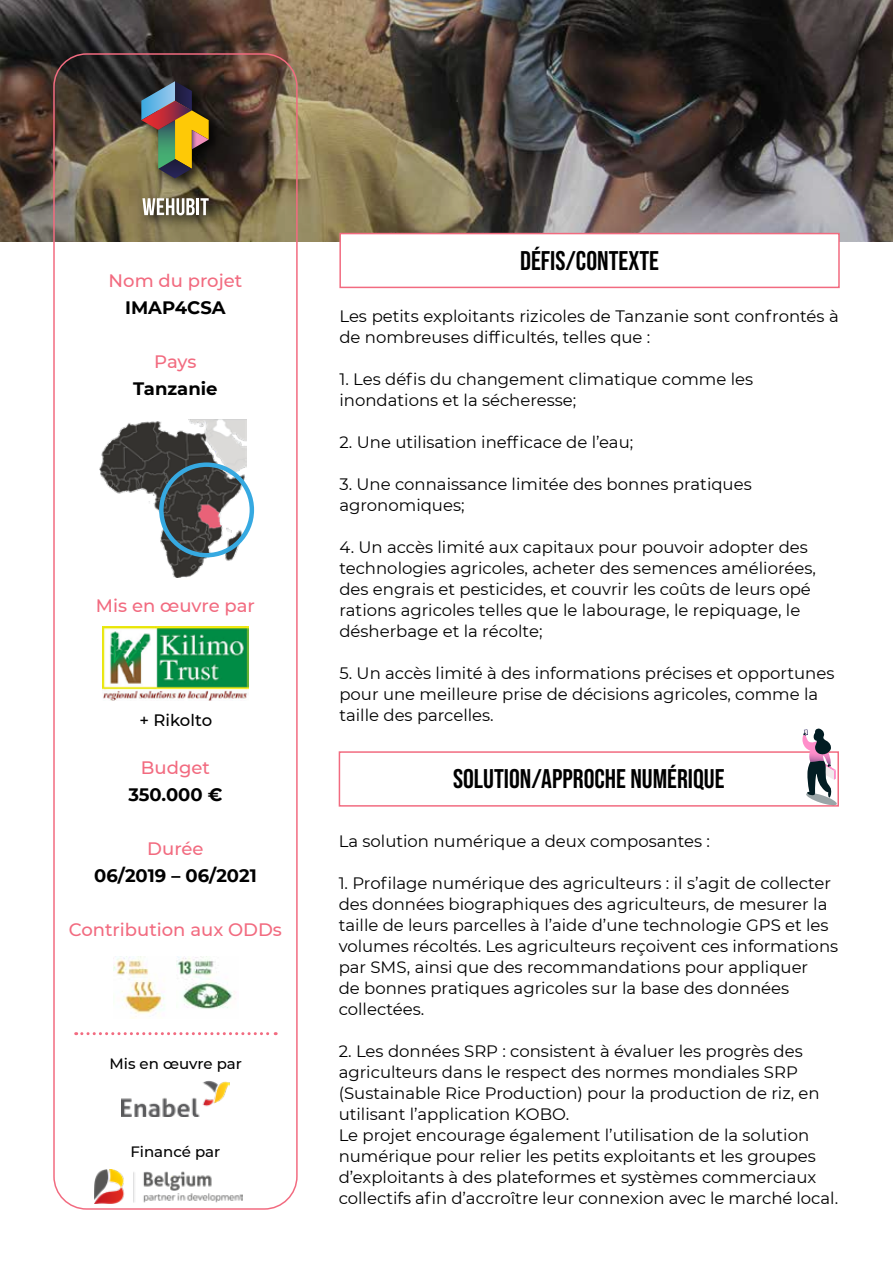
<style>
.page{position:relative;width:893px;height:1263px;background:#fff}
.page>*{position:absolute;margin:0;border:0;box-sizing:border-box;transform-origin:0 0}
.t1{font:27px "Bebas Neue";color:#000}
.t2{font:500 18px "Montserrat";color:#f26b80}
.t3{font:700 18px "Montserrat";color:#000}
.t4{font:16.5px/21px "Montserrat";color:#000}
.t5{font:500 16.5px "Montserrat";color:#000}
.t6{font:500 15px "Montserrat";color:#000}
</style>
<div class="page">
<img style="left:0;top:0;width:893px;height:242px">
<div style="left:53px;top:53px;width:245px;height:1157px;border:2px solid #f26b80;border-radius:33px"></div>
<div style="left:137px;top:78px;width:86px;height:151px;background:#000;opacity:.75"></div>
<img style="left:141px;top:81px;width:68px;height:97px">
<svg style="left:142px;top:198px;width:67px;height:17px"></svg>
<svg style="left:76px;top:1032px;width:200px;height:3px"></svg>
<img style="left:95px;top:1169px;width:147px;height:34px">
<img style="left:122px;top:1081px;width:107px;height:36px">
<img style="left:114px;top:956px;width:122px;height:63px">
<div style="left:339px;top:233px;width:501px;height:55px;background:#fff;border:2px solid #f26b80"></div>
<div style="left:339px;top:751px;width:500px;height:56px;background:#fff;border:2px solid #f26b80"></div>
<svg style="left:802px;top:728px;width:35px;height:78px"></svg>
<img style="left:99px;top:419px;width:148px;height:158px">
<div style="left:159px;top:462px;width:95px;height:95px;border:4px solid #36a9e1;border-radius:50%"></div>
<img style="left:103px;top:626px;width:146px;height:74px">
<p class="t2" style="left:109px;top:268px;width:135px">Nom du projet</p>
<p class="t3" style="left:125px;top:295px;width:102px">IMAP4CSA</p>
<p class="t2" style="left:154px;top:349px;width:44px">Pays</p>
<p class="t3" style="left:133px;top:376px;width:86px">Tanzanie</p>
<p class="t2" style="left:96px;top:592px;width:160px">Mis en œuvre par</p>
<p class="t5" style="left:139px;top:708px;width:74px">+ Rikolto</p>
<p class="t2" style="left:141px;top:754px;width:70px">Budget</p>
<p class="t3" style="left:128px;top:781px;width:96px">350.000 €</p>
<p class="t2" style="left:147px;top:835px;width:58px">Durée</p>
<p class="t3" style="left:94px;top:862px;width:164px">06/2019 – 06/2021</p>
<p class="t2" style="left:69px;top:916px;width:215px">Contribution aux ODDs</p>
<p class="t6" style="left:110px;top:1053px;width:134px">Mis en œuvre par</p>
<p class="t6" style="left:130px;top:1141px;width:91px">Financé par</p>
<h1 class="t1" style="left:520px;top:245px;width:140px">DÉFIS/CONTEXTE</h1>
<p class="t4" style="left:339px;top:305px;width:501px">Les petits exploitants rizicoles de Tanzanie sont confrontés à de nombreuses difficultés, telles que :</p>
<p class="t4" style="left:339px;top:368px;width:415px">1. Les défis du changement climatique comme les inondations et la sécheresse;</p>
<p class="t4" style="left:339px;top:431px;width:295px">2. Une utilisation inefficace de l’eau;</p>
<p class="t4" style="left:339px;top:473px;width:414px">3. Une connaissance limitée des bonnes pratiques agronomiques;</p>
<p class="t4" style="left:339px;top:536px;width:478px">4. Un accès limité aux capitaux pour pouvoir adopter des technologies agricoles, acheter des semences améliorées, des engrais et pesticides, et couvrir les coûts de leurs opé rations agricoles telles que le labourage, le repiquage, le désherbage et la récolte;</p>
<p class="t4" style="left:339px;top:662px;width:497px">5. Un accès limité à des informations précises et opportunes pour une meilleure prise de décisions agricoles, comme la taille des parcelles.</p>
<h1 class="t1" style="left:453px;top:763px;width:273px">SOLUTION/APPROCHE NUMÉRIQUE</h1>
<p class="t4" style="left:339px;top:830px;width:373px">La solution numérique a deux composantes :</p>
<p class="t4" style="left:339px;top:872px;width:501px">1. Profilage numérique des agriculteurs : il s’agit de collecter des données biographiques des agriculteurs, de mesurer la taille de leurs parcelles à l’aide d’une technologie GPS et les volumes récoltés. Les agriculteurs reçoivent ces informations par SMS, ainsi que des recommandations pour appliquer<br>de bonnes pratiques agricoles sur la base des données collectées.</p>
<p class="t4" style="left:339px;top:1040px;width:501px">2. Les données SRP : consistent à évaluer les progrès des agriculteurs dans le respect des normes mondiales SRP (Sustainable Rice Production) pour la production de riz, en utilisant l’application KOBO.<br>Le projet encourage également l’utilisation de la solution numérique pour relier les petits exploitants et les groupes d’exploitants à des plateformes et systèmes commerciaux collectifs afin d’accroître leur connexion avec le marché local.</p>
</div>
